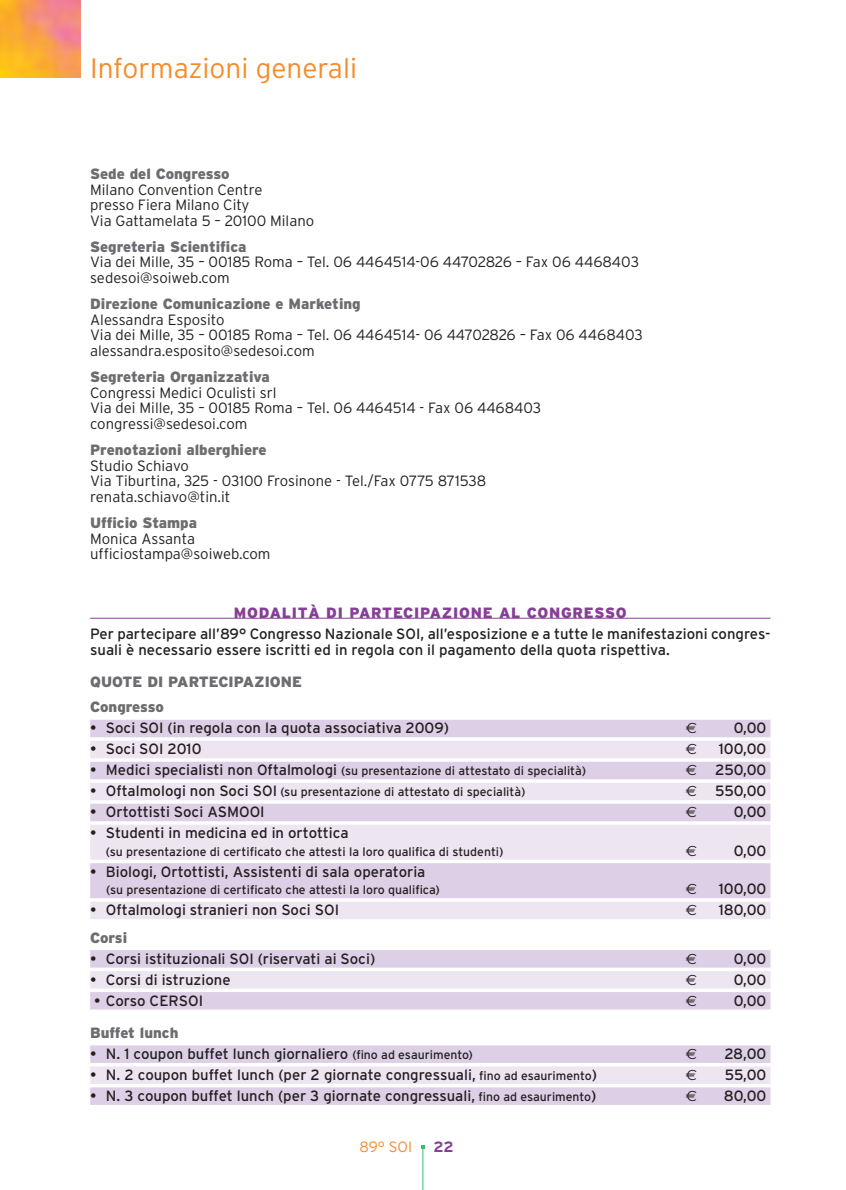
<style>
.page{position:relative;width:846px;height:1190px;background:#fff}
.page>*{position:absolute;margin:0;border:0;box-sizing:border-box;transform-origin:0 0}
.t1{font:300 28px "Interstate";color:#f68b29}
.t2{font:14.88px/15.8px "Interstate";color:#231f20}
.t3{font:300 14.88px/15.8px "Interstate";color:#231f20}
.t4{font:900 14.88px/25.7px "Interstate";color:#6c6d70}
.t5{font:900 14.88px "Interstate";letter-spacing:.05em;color:#873e97}
.t6{font:14.88px "Euro Sans";color:#231f20}
.t7{font:300 14.88px "Interstate";color:#f68b29}
.t8{font:700 14.88px "Interstate";color:#873e97}
.t9{font:12.25px "Interstate";color:#231f20}
.s1{font-size:14.88px}
.s2{font-family:"Euro Sans"}
.s3{font-size:12.25px}
</style>
<div class="page">
<hr style="left:422px;top:1146px;width:1px;height:43px;background:#39b97a">
<img style="left:0;top:0;width:80px;height:77px">
<hr style="left:90px;top:617px;width:680px;height:1px;background:#873e97">
<div style="left:90px;top:719px;width:680px;height:18px;background:#ddcfe5"></div>
<div style="left:90px;top:740px;width:680px;height:18px;background:#ede6f1"></div>
<div style="left:90px;top:761px;width:680px;height:18px;background:#ddcfe5"></div>
<div style="left:90px;top:782px;width:680px;height:18px;background:#ede6f1"></div>
<div style="left:90px;top:803px;width:680px;height:18px;background:#ddcfe5"></div>
<div style="left:90px;top:824px;width:680px;height:18px;background:#ede6f1"></div>
<div style="left:90px;top:842px;width:680px;height:17px;background:#ede6f1"></div>
<div style="left:90px;top:863px;width:680px;height:17px;background:#ddcfe5"></div>
<div style="left:90px;top:880px;width:680px;height:18px;background:#ddcfe5"></div>
<div style="left:90px;top:901px;width:680px;height:18px;background:#ede6f1"></div>
<div style="left:90px;top:950px;width:680px;height:17px;background:#ddcfe5"></div>
<div style="left:90px;top:971px;width:680px;height:17px;background:#ede6f1"></div>
<div style="left:90px;top:992px;width:680px;height:17px;background:#ddcfe5"></div>
<div style="left:90px;top:1045px;width:680px;height:17px;background:#ddcfe5"></div>
<div style="left:90px;top:1066px;width:680px;height:17px;background:#ede6f1"></div>
<div style="left:90px;top:1087px;width:680px;height:17px;background:#ddcfe5"></div>
<h1 class="t1" style="left:90px;top:57px;width:268px">Informazioni generali</h1>
<p class="t4" style="left:90px;top:162px;width:141px">Sede del Congresso</p>
<p class="t3" style="left:90px;top:183px;width:225px">Milano Convention Centre<br>presso Fiera Milano City<br>Via Gattamelata 5 – 20100 Milano</p>
<p class="t4" style="left:90px;top:235px;width:158px">Segreteria Scientifica</p>
<p class="t3" style="left:90px;top:255px;width:550px">Via dei Mille, 35 – 00185 Roma – Tel. 06 4464514-06 44702826 – Fax 06 4468403 sedesoi@soiweb.com</p>
<p class="t4" style="left:90px;top:292px;width:272px">Direzione Comunicazione e Marketing</p>
<p class="t3" style="left:90px;top:313px;width:554px">Alessandra Esposito<br>Via dei Mille, 35 – 00185 Roma – Tel. 06 4464514- 06 44702826 – Fax 06 4468403 alessandra.esposito@sedesoi.com</p>
<p class="t4" style="left:90px;top:365px;width:181px">Segreteria Organizzativa</p>
<p class="t3" style="left:90px;top:386px;width:452px">Congressi Medici Oculisti srl<br>Via dei Mille, 35 – 00185 Roma – Tel. 06 4464514 - Fax 06 4468403 congressi@sedesoi.com</p>
<p class="t4" style="left:90px;top:438px;width:178px">Prenotazioni alberghiere</p>
<p class="t3" style="left:90px;top:458px;width:397px">Studio Schiavo<br>Via Tiburtina, 325 - 03100 Frosinone - Tel./Fax 0775 871538 renata.schiavo@tin.it</p>
<p class="t4" style="left:90px;top:511px;width:108px">Ufficio Stampa</p>
<p class="t3" style="left:90px;top:531px;width:182px">Monica Assanta ufficiostampa@soiweb.com</p>
<p class="t5" style="left:234px;top:607px;width:394px">MODALITÀ DI PARTECIPAZIONE AL CONGRESSO</p>
<p class="t2" style="left:90px;top:627px;width:681px">Per partecipare all’89° Congresso Nazionale SOI, all’esposizione e a tutte le manifestazioni congres&shy;suali è necessario essere iscritti ed in regola con il pagamento della quota rispettiva.</p>
<p class="t4" style="left:90px;top:669px;width:213px">QUOTE DI PARTECIPAZIONE<br>Congresso</p>
<p class="t2" style="left:90px;top:721px;width:360px">• Soci SOI (in regola con la quota associativa 2009)</p>
<p class="t6" style="left:685px;top:719px;width:13px">€</p>
<p class="t2" style="left:733px;top:721px;width:34px">0,00</p>
<p class="t2" style="left:90px;top:742px;width:113px">• Soci SOI 2010</p>
<p class="t6" style="left:685px;top:740px;width:13px">€</p>
<p class="t2" style="left:718px;top:742px;width:49px">100,00</p>
<p class="t9" style="left:90px;top:766px;width:497px"><span class="s1">• Medici specialisti non Oftalmologi</span> (su presentazione di attestato di specialità)</p>
<p class="t2" style="left:685px;top:763px;width:82px"><span class="s2">€</span> 250,00</p>
<p class="t9" style="left:90px;top:787px;width:436px"><span class="s1">• Oftalmologi non Soci SOI</span> (su presentazione di attestato di specialità)</p>
<p class="t2" style="left:685px;top:784px;width:82px"><span class="s2">€</span> 550,00</p>
<p class="t2" style="left:90px;top:805px;width:176px">• Ortottisti Soci ASMOOI</p>
<p class="t6" style="left:685px;top:803px;width:13px">€</p>
<p class="t2" style="left:733px;top:805px;width:34px">0,00</p>
<p class="t2" style="left:90px;top:826px;width:260px">• Studenti in medicina ed in ortottica</p>
<p class="t9" style="left:106px;top:846px;width:399px">(su presentazione di certificato che attesti la loro qualifica di studenti)</p>
<p class="t6" style="left:685px;top:842px;width:13px">€</p>
<p class="t2" style="left:733px;top:843px;width:34px">0,00</p>
<p class="t2" style="left:90px;top:864px;width:336px">• Biologi, Ortottisti, Assistenti di sala operatoria</p>
<p class="t9" style="left:106px;top:885px;width:335px">(su presentazione di certificato che attesti la loro qualifica)</p>
<p class="t6" style="left:685px;top:880px;width:13px">€</p>
<p class="t2" style="left:718px;top:882px;width:49px">100,00</p>
<p class="t2" style="left:90px;top:903px;width:250px">• Oftalmologi stranieri non Soci SOI</p>
<p class="t6" style="left:685px;top:901px;width:13px">€</p>
<p class="t2" style="left:718px;top:903px;width:49px">180,00</p>
<p class="t4" style="left:90px;top:925px;width:38px">Corsi</p>
<p class="t2" style="left:90px;top:951px;width:286px">• Corsi istituzionali SOI (riservati ai Soci)</p>
<p class="t6" style="left:685px;top:949px;width:13px">€</p>
<p class="t2" style="left:733px;top:951px;width:34px">0,00</p>
<p class="t2" style="left:90px;top:972px;width:142px">• Corsi di istruzione</p>
<p class="t6" style="left:685px;top:970px;width:13px">€</p>
<p class="t2" style="left:733px;top:972px;width:34px">0,00</p>
<p class="t2" style="left:94px;top:993px;width:110px">• Corso CERSOI</p>
<p class="t6" style="left:685px;top:991px;width:13px">€</p>
<p class="t2" style="left:733px;top:993px;width:34px">0,00</p>
<p class="t4" style="left:90px;top:1021px;width:90px">Buffet lunch</p>
<p class="t2" style="left:90px;top:1047px;width:384px">• N. 1 coupon buffet lunch giornaliero <span class="s3">(fino ad esaurimento)</span></p>
<p class="t6" style="left:685px;top:1045px;width:13px">€</p>
<p class="t2" style="left:724px;top:1047px;width:43px">28,00</p>
<p class="t2" style="left:90px;top:1068px;width:508px">• N. 2 coupon buffet lunch (per 2 giornate congressuali, <span class="s3">fino ad esaurimento</span>)</p>
<p class="t6" style="left:685px;top:1066px;width:13px">€</p>
<p class="t2" style="left:724px;top:1068px;width:43px">55,00</p>
<p class="t2" style="left:90px;top:1089px;width:507px">• N. 3 coupon buffet lunch (per 3 giornate congressuali, <span class="s3">fino ad esaurimento</span>)</p>
<p class="t6" style="left:685px;top:1087px;width:13px">€</p>
<p class="t2" style="left:723px;top:1089px;width:44px">80,00</p>
<p class="t7" style="left:359px;top:1140px;width:54px">89° SOI</p>
<p class="t8" style="left:433px;top:1140px;width:22px">22</p>
</div>
